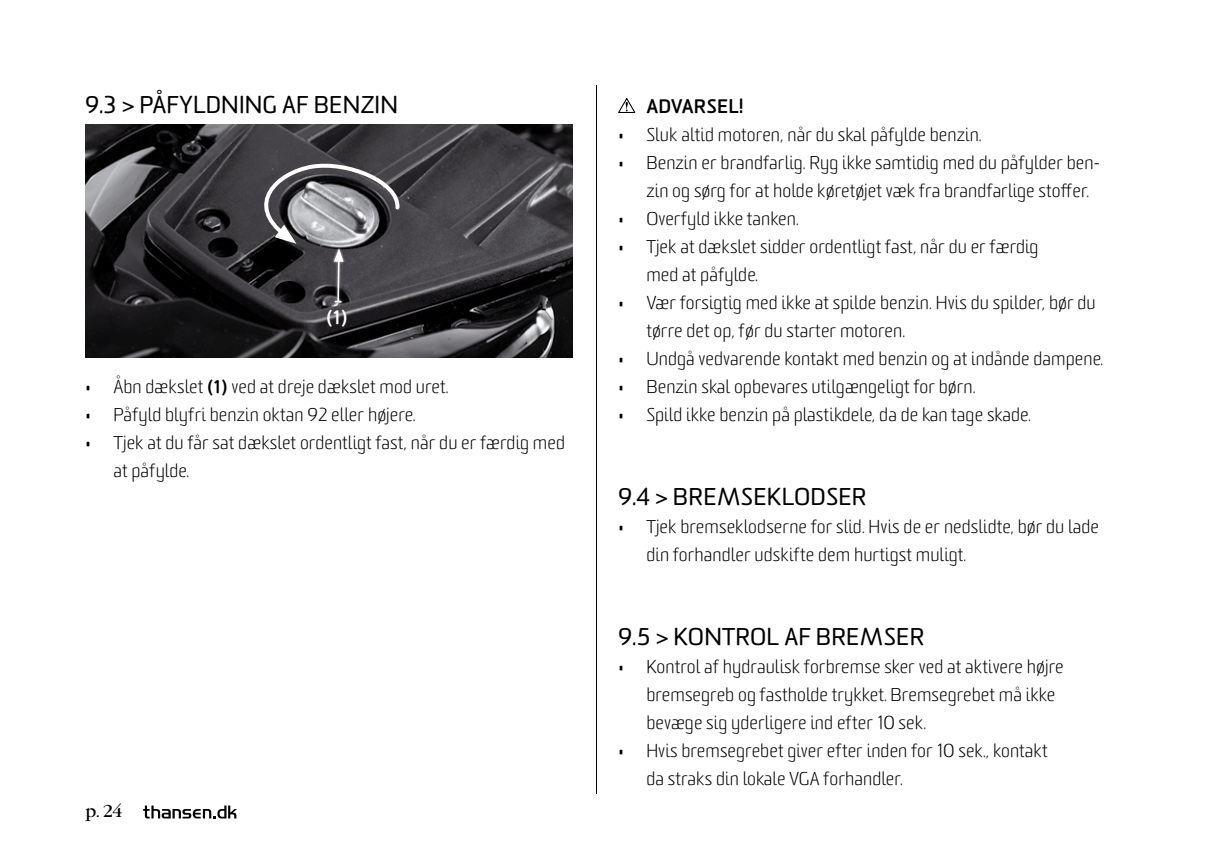
<style>
.page{position:relative;width:1219px;height:862px;background:#fff}
.page>*{position:absolute;margin:0;border:0;box-sizing:border-box;transform-origin:0 0}
.t1{font:23.6px "Sommet Rounded";letter-spacing:.005em;color:#000}
.t2{font:700 19px "Sommet Rounded";letter-spacing:.005em;color:#000}
.t3{font:700 19px "Sommet Rounded";color:#fff}
.t4{font:300 18px/28px "Sommet Rounded";letter-spacing:.005em;color:#000}
.t5{font:18px "Garamond Itc T";color:#000}
.s1{font-weight:700}
</style>
<div class="page">
<svg style="left:143px;top:805px;width:94px;height:13px"></svg>
<hr style="left:596px;top:85px;width:1px;height:709px;background:#000">
<svg style="left:618px;top:98px;width:18px;height:15px"></svg>
<img style="left:85px;top:125px;width:488px;height:232px">
<div style="left:331px;top:246px;width:15px;height:59px;background:#fff;opacity:.75"></div>
<svg style="left:244px;top:161px;width:157px;height:142px;background:#58575a"></svg>
<h1 class="t1" style="left:85px;top:89px;width:314px">9.3 &gt; PÅFYLDNING AF BENZIN</h1>
<p class="t3" style="left:326px;top:305px;width:23px">(1)</p>
<p class="t4" style="left:85px;top:373px;width:365px">• Åbn dækslet <span class="s1">(1)</span> ved at dreje dækslet mod uret.</p>
<p class="t4" style="left:85px;top:401px;width:332px">• Påfyld blyfri benzin oktan 92 eller højere.</p>
<p class="t4" style="left:113px;top:429px;width:453px;text-indent:-28px">• Tjek at du får sat dækslet ordentligt fast, når du er færdig med at påfylde.</p>
<p class="t5" style="left:85px;top:801px;width:39px">p. 24</p>
<p class="t2" style="left:646px;top:94px;width:99px">ADVARSEL!</p>
<p class="t4" style="left:618px;top:121px;width:365px">• Sluk altid motoren, når du skal påfylde benzin.</p>
<p class="t4" style="left:646px;top:149px;width:455px;text-indent:-28px">• Benzin er brandfarlig. Ryg ikke samtidig med du påfylder ben&shy;zin og sørg for at holde køretøjet væk fra brandfarlige stoffer.</p>
<p class="t4" style="left:618px;top:205px;width:182px">• Overfyld ikke tanken.</p>
<p class="t4" style="left:646px;top:233px;width:394px;text-indent:-28px">• Tjek at dækslet sidder ordentligt fast, når du er færdig med at påfylde.</p>
<p class="t4" style="left:646px;top:289px;width:451px;text-indent:-28px">• Vær forsigtig med ikke at spilde benzin. Hvis du spilder, bør du tørre det op, før du starter motoren.</p>
<p class="t4" style="left:618px;top:345px;width:487px">• Undgå vedvarende kontakt med benzin og at indånde dampene.</p>
<p class="t4" style="left:618px;top:373px;width:359px">• Benzin skal opbevares utilgængeligt for børn.</p>
<p class="t4" style="left:618px;top:401px;width:414px">• Spild ikke benzin på plastikdele, da de kan tage skade.</p>
<h1 class="t1" style="left:618px;top:481px;width:250px">9.4 &gt; BREMSEKLODSER</h1>
<p class="t4" style="left:646px;top:513px;width:454px;text-indent:-28px">• Tjek bremseklodserne for slid. Hvis de er nedslidte, bør du lade din forhandler udskifte dem hurtigst muligt.</p>
<h1 class="t1" style="left:618px;top:621px;width:308px">9.5 &gt; KONTROL AF BREMSER</h1>
<p class="t4" style="left:646px;top:653px;width:419px;text-indent:-28px">• Kontrol af hydraulisk forbremse sker ved at aktivere højre bremsegreb og fastholde trykket. Bremsegrebet må ikke bevæge sig yderligere ind efter 10 sek.</p>
<p class="t4" style="left:646px;top:737px;width:403px;text-indent:-28px">• Hvis bremsegrebet giver efter inden for 10 sek., kontakt da straks din lokale VGA forhandler.</p>
</div>
